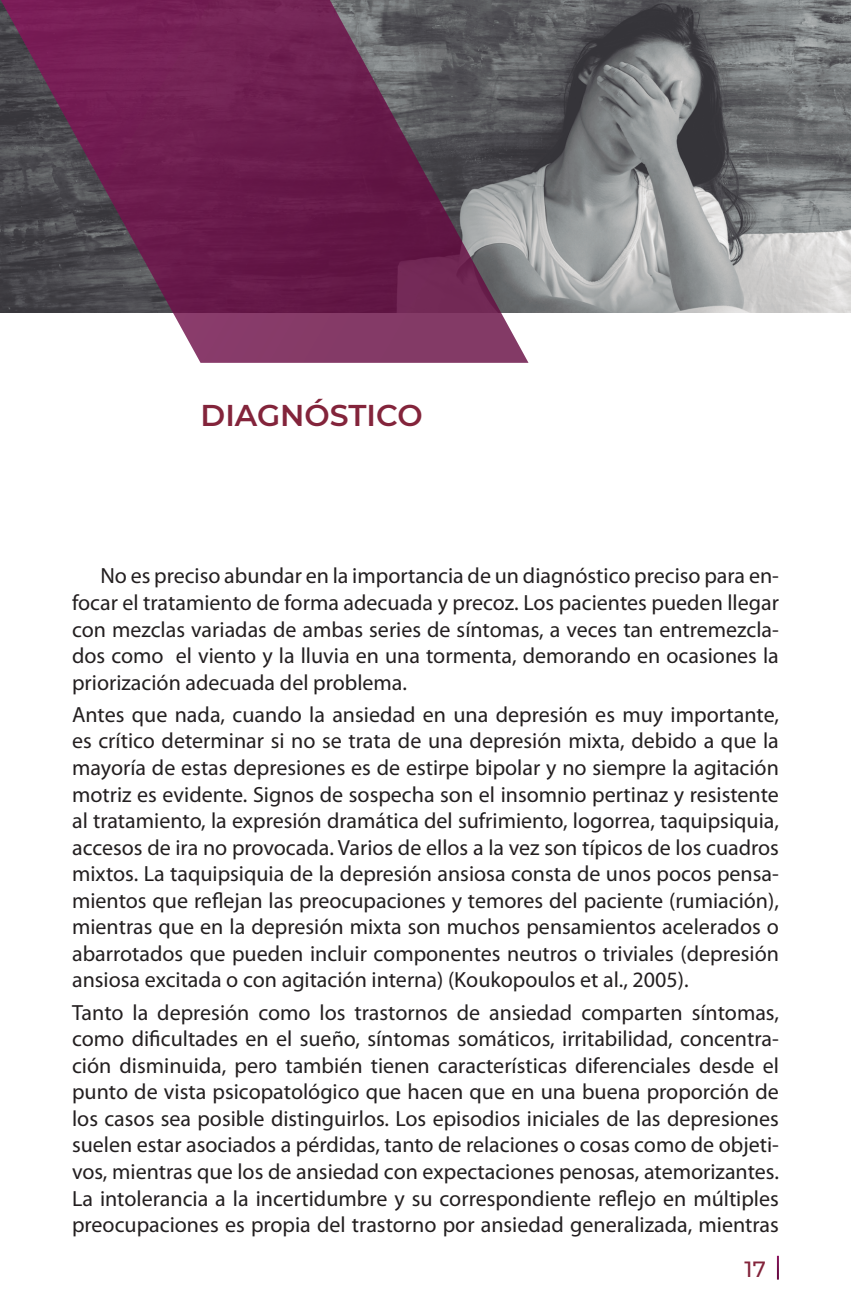
<style>
.page{position:relative;width:851px;height:1304px;background:#fff}
.page>*{position:absolute;margin:0;border:0;box-sizing:border-box;transform-origin:0 0}
.t1{font:600 30px "Montserrat";color:#83243b}
.t2{font:22px/26.6px "Myriad Pro";color:#231f20;text-align:justify}
.t3{font:500 22px "Montserrat";color:#83243b}
</style>
<div class="page">
<img style="left:528px;top:0;width:322px;height:312px">
<svg style="left:0;top:0;width:528px;height:363px;background:#6f3f5e"></svg>
<h1 class="t1" style="left:200px;top:394px;width:224px">DIAGNÓSTICO</h1>
<p class="t2" style="left:72px;top:562px;width:708px;text-indent:28px">No es preciso abundar en la importancia de un diagnóstico preciso para en&shy;focar el tratamiento de forma adecuada y precoz. Los pacientes pueden llegar con mezclas variadas de ambas series de síntomas, a veces tan entremezcla&shy;dos como el viento y la lluvia en una tormenta, demorando en ocasiones la priorización adecuada del problema.</p>
<p class="t2" style="left:72px;top:701px;width:708px">Antes que nada, cuando la ansiedad en una depresión es muy importante, es crítico determinar si no se trata de una depresión mixta, debido a que la mayoría de estas depresiones es de estirpe bipolar y no siempre la agitación motriz es evidente. Signos de sospecha son el insomnio pertinaz y resistente al tratamiento, la expresión dramática del sufrimiento, logorrea, taquipsiquia, accesos de ira no provocada. Varios de ellos a la vez son típicos de los cuadros mixtos. La taquipsiquia de la depresión ansiosa consta de unos pocos pensa&shy;mientos que reflejan las preocupaciones y temores del paciente (rumiación), mientras que en la depresión mixta son muchos pensamientos acelerados o abarrotados que pueden incluir componentes neutros o triviales (depresión ansiosa excitada o con agitación interna) (Koukopoulos et al., 2005).</p>
<p class="t2" style="left:72px;top:999px;width:708px">Tanto la depresión como los trastornos de ansiedad comparten síntomas, como dificultades en el sueño, síntomas somáticos, irritabilidad, concentra&shy;ción disminuida, pero también tienen características diferenciales desde el punto de vista psicopatológico que hacen que en una buena proporción de los casos sea posible distinguirlos. Los episodios iniciales de las depresiones suelen estar asociados a pérdidas, tanto de relaciones o cosas como de objeti&shy;vos, mientras que los de ansiedad con expectaciones penosas, atemorizantes.<br>La intolerancia a la incertidumbre y su correspondiente reflejo en múltiples preocupaciones es propia del trastorno por ansiedad generalizada, mientras</p>
<p class="t3" style="left:744px;top:1254px;width:23px">17</p>
</div>
